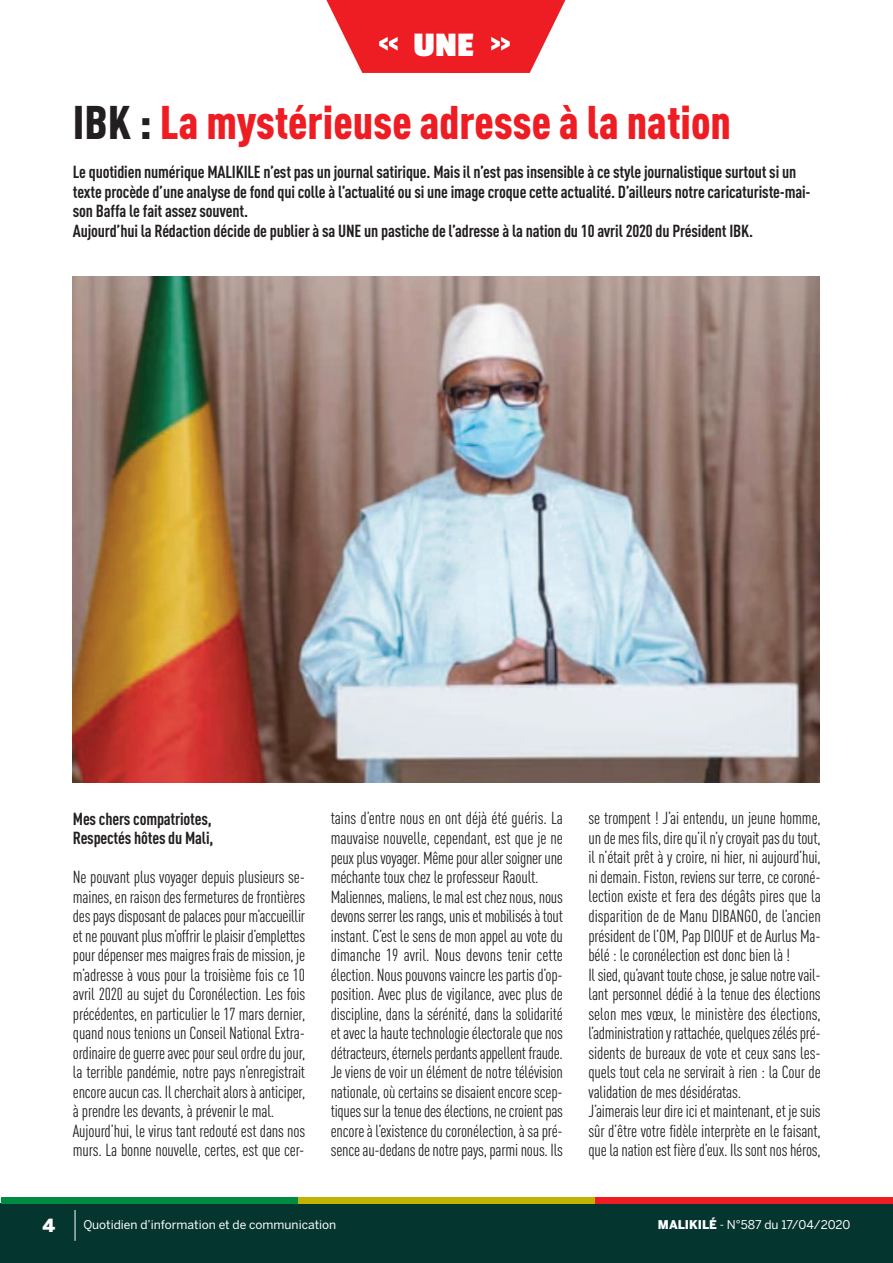
<style>
.page{position:relative;width:893px;height:1263px;background:#fff}
.page>*{position:absolute;margin:0;border:0;box-sizing:border-box;transform-origin:0 0}
.t1{font:900 condensed 46.5px "DIN Pro";color:#ee1d23}
.t2{font:700 36px "Passion One";color:#fff}
.t3{font:900 18px "Benton Sans";color:#fff}
.t4{font:condensed 17.25px/19.5px "DIN Pro";letter-spacing:-.01em;color:#231f20}
.t5{font:700 condensed 17.25px/19.5px "DIN Pro";letter-spacing:-.01em;color:#231f20}
.t6{font:12px "Benton Sans";color:#fff}
.s1{color:#231f20}
.s2{font-weight:900}
</style>
<div class="page">
<div style="left:1px;top:1203px;width:892px;height:60px;background:#05352f"></div>
<div style="left:1px;top:1197px;width:297px;height:6px;background:#008b43"></div>
<div style="left:298px;top:1197px;width:298px;height:6px;background:#c0b301"></div>
<div style="left:596px;top:1197px;width:297px;height:6px;background:#ee1d23"></div>
<hr style="left:75px;top:1210px;width:1px;height:31px;background:#fff">
<img style="left:73px;top:276px;width:746px;height:506px">
<svg style="left:326px;top:0;width:239px;height:73px"></svg>
<h2 class="t2" style="left:413px;top:26px;width:62px">UNE</h2>
<h1 class="t1" style="left:73px;top:106px;width:660px"><span class="s1">IBK :</span> La mystérieuse adresse à la nation</h1>
<p class="t5" style="left:73px;top:164px;width:739px">Le quotidien numérique MALIKILE n’est pas un journal satirique. Mais il n’est pas insensible à ce style journalistique surtout si un texte procède d’une analyse de fond qui colle à l’actualité ou si une image croque cette actualité. D’ailleurs notre caricaturiste-mai&shy;son Baffa le fait assez souvent.<br>Aujourd’hui la Rédaction décide de publier à sa UNE un pastiche de l’adresse à la nation du 10 avril 2020 du Président IBK.</p>
<p class="t5" style="left:73px;top:810px;width:142px">Mes chers compatriotes,<br>Respectés hôtes du Mali,</p>
<p class="t4" style="left:73px;top:869px;width:234px">Ne pouvant plus voyager depuis plusieurs se&shy;maines, en raison des fermetures de frontières despaysdisposantdepalacespourm’accueillir etnepouvantplusm’offrir leplaisird’emplettes pourdépenser mes maigresfraisde mission, je m’adresse à vous pour la troisième fois ce 10 avril 2020 au sujet du Coronélection. Les fois précédentes, en particulier le 17 mars dernier, quand nous tenions un Conseil National Extra&shy;ordinairedeguerreavecpourseulordredujour, la terrible pandémie, notre pays n’enregistrait encoreaucuncas. Ilcherchaitalorsàanticiper, à prendre les devants, à prévenir le mal.<br>Aujourd’hui, le virus tant redouté est dans nos murs. La bonne nouvelle, certes, est que cer-</p>
<p class="t4" style="left:331px;top:810px;width:234px">tains d’entre nous en ont déjà été guéris. La mauvaise nouvelle, cependant, est que je ne peuxplusvoyager. Mêmepourallersoignerune méchante toux chez le professeur Raoult.<br>Maliennes, maliens, le malestcheznous,nous devonsserrer lesrangs,unisetmobilisésàtout instant. C’est le sens de mon appel au vote du dimanche 19 avril. Nous devons tenir cette élection. Nous pouvons vaincre les partis d’op&shy;position. Avec plus de vigilance, avec plus de discipline, dans la sérénité, dans la solidarité etaveclahautetechnologieélectoralequenos détracteurs,éternelsperdantsappellent fraude.<br>Je viens de voir un élément de notre télévision nationale, où certains se disaient encore scep&shy;tiquessur latenuedesélections,necroientpas encoreàl’existenceducoronélection,àsapré&shy;senceau-dedansdenotrepays,parminous. Ils</p>
<p class="t4" style="left:588px;top:810px;width:234px">se trompent ! J’ai entendu, un jeune homme, unde mesfils,direqu’iln’ycroyaitpasdutout, il n’était prêt à y croire, ni hier, ni aujourd’hui, ni demain. Fiston, reviens sur terre, ce coroné&shy;lection existe et fera des dégâts pires que la disparition de de Manu DIBANGO, de l’ancien président de l’OM, Pap DIOUF et de Aurlus Ma&shy;bélé : le coronélection est donc bien là !<br>Ilsied,qu’avant toutechose, jesaluenotrevail&shy;lant personnel dédié à la tenue des élections selon mes vœux, le ministère des élections, l’administrationyrattachée,quelqueszéléspré&shy;sidents de bureaux de vote et ceux sans les&shy;quels tout cela ne servirait à rien : la Cour de validation de mes désidératas.<br>J’aimerais leur dire ici et maintenant, et je suis sûr d’être votre fidèle interprète en le faisant, quelanationest fièred’eux. Ilssontnoshéros,</p>
<p class="t3" style="left:43px;top:1215px;width:14px">4</p>
<p class="t6" style="left:83px;top:1218px;width:254px">Quotidien d’information et de communication</p>
<p class="t6" style="left:658px;top:1218px;width:194px"><span class="s2">MALIKILÉ</span> - N°587 du 17/04/2020</p>
</div>
